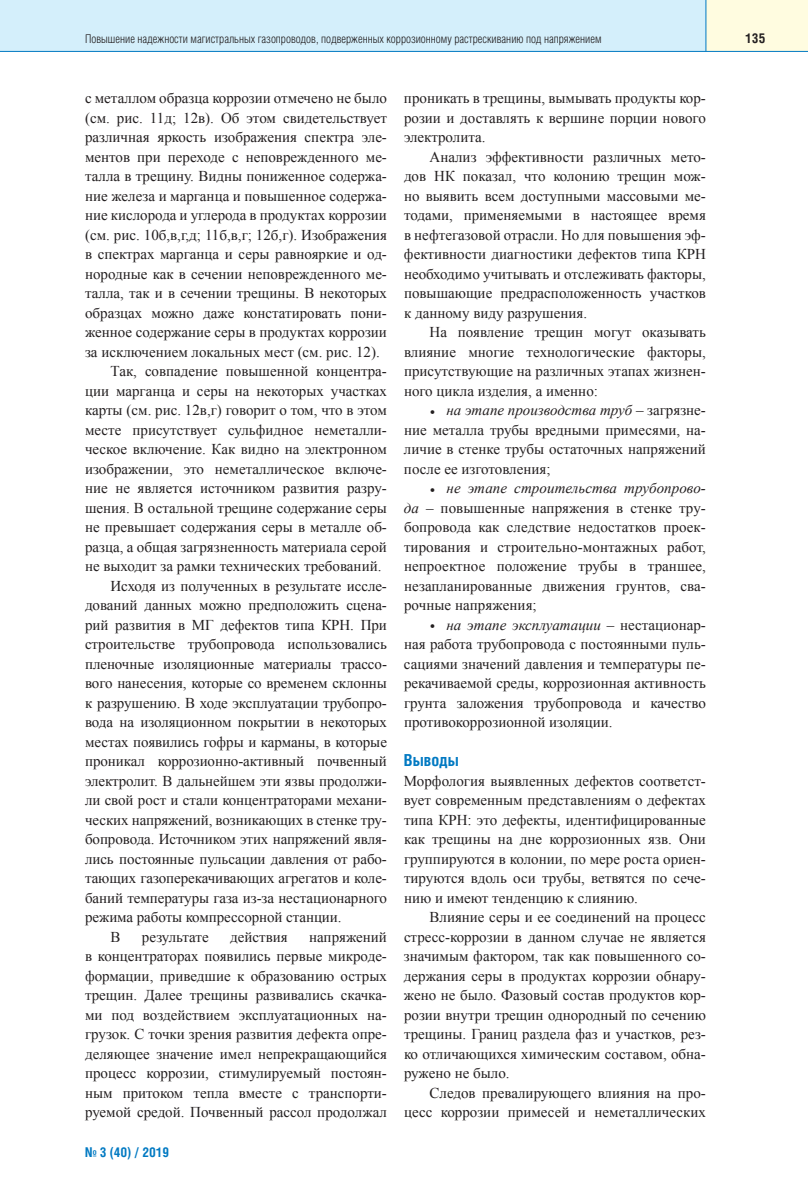
<style>
.page{position:relative;width:808px;height:1191px;background:#fff}
.page>*{position:absolute;margin:0;border:0;box-sizing:border-box;transform-origin:0 0}
.t1{font:700 16.5px "Helios Cond";color:#0079c2}
.t2{font:15px/19.5px "Times New Roman";color:#231f20;text-align:justify}
.t3{font:700 13.5px "Helios Cond";color:#0079c2}
.t4{font:700 13.5px "Helios Cond";color:#231f20}
.t5{font:300 12px "Helios Cond";color:#231f20}
.s1{font-style:italic}
</style>
<div class="page">
<div style="left:0;top:0;width:706px;height:51px;background:#d4effb"></div>
<div style="left:706px;top:0;width:102px;height:51px;background:#fffce0"></div>
<hr style="left:0;top:51px;width:808px;height:1px;background:#0079c2">
<hr style="left:705px;top:0;width:1px;height:51px;background:#0079c2">
<p class="t5" style="left:85px;top:34px;width:518px">Повышение надежности магистральных газопроводов, подверженных коррозионному растрескиванию под напряжением</p>
<p class="t4" style="left:745px;top:33px;width:21px">135</p>
<p class="t2" style="left:85px;top:88px;width:303px">с металлом образца коррозии отмечено не было</p>
<p class="t2" style="left:85px;top:108px;width:303px">(см. рис. 11д; 12в). Об этом свидетельствует</p>
<p class="t2" style="left:85px;top:127px;width:303px">различная яркость изображения спектра эле-</p>
<p class="t2" style="left:85px;top:147px;width:303px">ментов при переходе с неповрежденного ме-</p>
<p class="t2" style="left:85px;top:166px;width:303px">талла в трещину. Видны пониженное содержа-</p>
<p class="t2" style="left:85px;top:186px;width:303px">ние железа и марганца и повышенное содержа-</p>
<p class="t2" style="left:85px;top:205px;width:303px">ние кислорода и углерода в продуктах коррозии</p>
<p class="t2" style="left:85px;top:225px;width:303px">(см. рис. 10б,в,г,д; 11б,в,г; 12б,г). Изображения</p>
<p class="t2" style="left:85px;top:244px;width:303px">в спектрах марганца и серы равнояркие и од-</p>
<p class="t2" style="left:85px;top:264px;width:303px">нородные как в сечении неповрежденного ме-</p>
<p class="t2" style="left:85px;top:283px;width:303px">талла, так и в сечении трещины. В некоторых</p>
<p class="t2" style="left:85px;top:303px;width:303px">образцах можно даже констатировать пони-</p>
<p class="t2" style="left:85px;top:322px;width:303px">женное содержание серы в продуктах коррозии</p>
<p class="t2" style="left:85px;top:342px;width:296px">за исключением локальных мест (см. рис. 12).</p>
<p class="t2" style="left:111px;top:361px;width:278px">Так, совпадение повышенной концентра-</p>
<p class="t2" style="left:85px;top:381px;width:303px">ции марганца и серы на некоторых участках</p>
<p class="t2" style="left:85px;top:400px;width:303px">карты (см. рис. 12в,г) говорит о том, что в этом</p>
<p class="t2" style="left:85px;top:420px;width:303px">месте присутствует сульфидное неметалли-</p>
<p class="t2" style="left:85px;top:439px;width:303px">ческое включение. Как видно на электронном</p>
<p class="t2" style="left:85px;top:459px;width:303px">изображении, это неметаллическое включе-</p>
<p class="t2" style="left:85px;top:478px;width:303px">ние не является источником развития разру-</p>
<p class="t2" style="left:85px;top:498px;width:303px">шения. В остальной трещине содержание серы</p>
<p class="t2" style="left:85px;top:517px;width:303px">не превышает содержания серы в металле об-</p>
<p class="t2" style="left:85px;top:537px;width:303px">разца, а общая загрязненность материала серой</p>
<p class="t2" style="left:85px;top:556px;width:298px">не выходит за рамки технических требований.</p>
<p class="t2" style="left:111px;top:576px;width:278px">Исходя из полученных в результате иссле-</p>
<p class="t2" style="left:85px;top:595px;width:303px">дований данных можно предположить сцена-</p>
<p class="t2" style="left:85px;top:615px;width:303px">рий развития в МГ дефектов типа КРН. При</p>
<p class="t2" style="left:85px;top:634px;width:303px">строительстве трубопровода использовались</p>
<p class="t2" style="left:85px;top:654px;width:303px">пленочные изоляционные материалы трассо-</p>
<p class="t2" style="left:85px;top:673px;width:303px">вого нанесения, которые со временем склонны</p>
<p class="t2" style="left:85px;top:693px;width:303px">к разрушению. В ходе эксплуатации трубопро-</p>
<p class="t2" style="left:85px;top:712px;width:303px">вода на изоляционном покрытии в некоторых</p>
<p class="t2" style="left:85px;top:732px;width:303px">местах появились гофры и карманы, в которые</p>
<p class="t2" style="left:85px;top:751px;width:303px">проникал коррозионно-активный почвенный</p>
<p class="t2" style="left:85px;top:771px;width:303px">электролит. В дальнейшем эти язвы продолжи-</p>
<p class="t2" style="left:85px;top:790px;width:303px">ли свой рост и стали концентраторами механи-</p>
<p class="t2" style="left:85px;top:810px;width:303px">ческих напряжений, возникающих в стенке тру-</p>
<p class="t2" style="left:85px;top:829px;width:303px">бопровода. Источником этих напряжений явля-</p>
<p class="t2" style="left:85px;top:849px;width:303px">лись постоянные пульсации давления от рабо-</p>
<p class="t2" style="left:85px;top:868px;width:303px">тающих газоперекачивающих агрегатов и коле-</p>
<p class="t2" style="left:85px;top:888px;width:303px">баний температуры газа из-за нестационарного</p>
<p class="t2" style="left:85px;top:907px;width:258px">режима работы компрессорной станции.</p>
<p class="t2" style="left:111px;top:927px;width:12px">В</p>
<p class="t2" style="left:142px;top:927px;width:68px">результате</p>
<p class="t2" style="left:230px;top:927px;width:59px">действия</p>
<p class="t2" style="left:85px;top:927px;width:303px;text-indent:224px">напряжений в концентраторах появились первые микроде&shy;формации, приведшие к образованию острых трещин. Далее трещины развивались скачка&shy;ми под воздействием эксплуатационных на&shy;грузок. С точки зрения развития дефекта опре&shy;деляющее значение имел непрекращающийся процесс коррозии, стимулируемый постоян&shy;ным притоком тепла вместе с транспорти&shy;руемой средой. Почвенный рассол продолжал</p>
<p class="t3" style="left:85px;top:1147px;width:86px">№ 3 (40) / 2019</p>
<p class="t2" style="left:404px;top:88px;width:303px">проникать в трещины, вымывать продукты кор&shy;розии и доставлять к вершине порции нового электролита.</p>
<p class="t2" style="left:404px;top:147px;width:303px;text-indent:26px">Анализ эффективности различных мето&shy;дов НК показал, что колонию трещин мож&shy;но выявить всем доступными массовыми ме&shy;тодами, применяемыми в настоящее время в нефтегазовой отрасли. Но для повышения эф&shy;фективности диагностики дефектов типа КРН необходимо учитывать и отслеживать факторы, повышающие предрасположенность участков к данному виду разрушения.</p>
<p class="t2" style="left:404px;top:322px;width:303px;text-indent:26px">На появление трещин могут оказывать влияние многие технологические факторы, присутствующие на различных этапах жизнен&shy;ного цикла изделия, а именно:</p>
<p class="t2" style="left:404px;top:400px;width:303px;text-indent:26px"><span class="s1">• на этапе производства труб</span> – загрязне&shy;ние металла трубы вредными примесями, на&shy;личие в стенке трубы остаточных напряжений после ее изготовления;</p>
<p class="t2" style="left:404px;top:478px;width:303px;text-indent:26px"><span class="s1">• не этапе строительства трубопрово&shy;да</span> – повышенные напряжения в стенке тру&shy;бопровода как следствие недостатков проек&shy;тирования и строительно-монтажных работ, непроектное положение трубы в траншее, незапланированные движения грунтов, сва&shy;рочные напряжения;</p>
<p class="t2" style="left:404px;top:615px;width:303px;text-indent:26px"><span class="s1">• на этапе эксплуатации</span> – нестационар&shy;ная работа трубопровода с постоянными пуль&shy;сациями значений давления и температуры пе&shy;рекачиваемой среды, коррозионная активность грунта заложения трубопровода и качество противокоррозионной изоляции.</p>
<p class="t1" style="left:404px;top:754px;width:56px">Выводы</p>
<p class="t2" style="left:404px;top:771px;width:303px">Морфология выявленных дефектов соответст&shy;вует современным представлениям о дефектах типа КРН: это дефекты, идентифицированные как трещины на дне коррозионных язв. Они группируются в колонии, по мере роста ориен&shy;тируются вдоль оси трубы, ветвятся по сече&shy;нию и имеют тенденцию к слиянию.</p>
<p class="t2" style="left:404px;top:907px;width:303px;text-indent:26px">Влияние серы и ее соединений на процесс стресс-коррозии в данном случае не является значимым фактором, так как повышенного со&shy;держания серы в продуктах коррозии обнару&shy;жено не было. Фазовый состав продуктов кор&shy;розии внутри трещин однородный по сечению трещины. Границ раздела фаз и участков, рез&shy;ко отличающихся химическим составом, обна&shy;ружено не было.</p>
<p class="t2" style="left:404px;top:1083px;width:303px;text-align:right">Следов превалирующего влияния на про&shy;цесс коррозии примесей и неметаллических</p>
</div>
